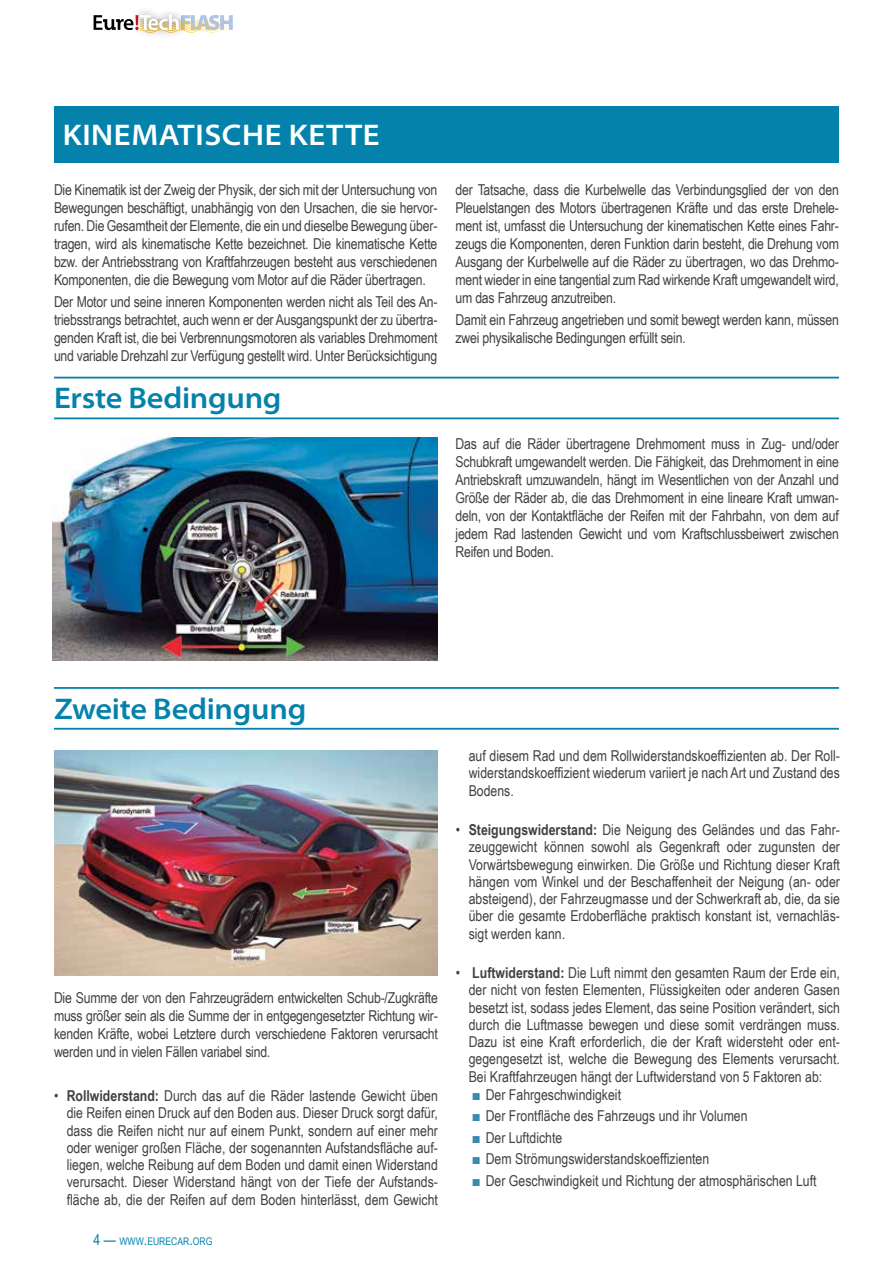
<style>
.page{position:relative;width:893px;height:1263px;background:#fff}
.page>*{position:absolute;margin:0;border:0;box-sizing:border-box;transform-origin:0 0}
.t1{font:600 semi-expanded 30px "Myriad Pro";letter-spacing:-.01em;color:#0482ab}
.t2{font:600 semi-expanded 30px "Myriad Pro";letter-spacing:.02em;color:#fff}
.t3{font:15px/18px "Arial Narrow";color:#414042;text-align:justify}
.t4{font:10.5px "Arial Narrow";color:#0482ab}
.s1{font-weight:700}
.s2{font-size:15px}
.s3{color:#398ab1}
</style>
<div class="page">
<svg style="left:94px;top:14px;width:139px;height:19px"></svg>
<div style="left:54px;top:106px;width:785px;height:56px;background:#0482ab"></div>
<hr style="left:54px;top:377px;width:785px;height:1px;background:#0482ab">
<hr style="left:54px;top:417px;width:785px;height:2px;background:#0482ab">
<hr style="left:54px;top:687px;width:785px;height:2px;background:#0482ab">
<hr style="left:54px;top:728px;width:785px;height:2px;background:#0482ab">
<img style="left:52px;top:438px;width:385px;height:222px">
<img style="left:54px;top:751px;width:384px;height:224px">
<h1 class="t2" style="left:63px;top:119px;width:318px">KINEMATISCHE KETTE</h1>
<p class="t3" style="left:54px;top:180px;width:385px">Die Kinematik ist der Zweig der Physik, der sich mit der Untersuchung von Bewegungen beschäftigt, unabhängig von den Ursachen, die sie hervor&shy;rufen. Die Gesamtheit der Elemente, die ein und dieselbe Bewegung über&shy;tragen, wird als kinematische Kette bezeichnet. Die kinematische Kette bzw. der Antriebsstrang von Kraftfahrzeugen besteht aus verschiedenen Komponenten, die die Bewegung vom Motor auf die Räder übertragen.</p>
<p class="t3" style="left:54px;top:292px;width:385px">Der Motor und seine inneren Komponenten werden nicht als Teil des An&shy;triebsstrangs betrachtet, auch wenn er der Ausgangspunkt der zu übertra&shy;genden Kraft ist, die bei Verbrennungsmotoren als variables Drehmoment und variable Drehzahl zur Verfügung gestellt wird. Unter Berücksichtigung</p>
<h1 class="t1" style="left:54px;top:382px;width:229px">Erste Bedingung</h1>
<p class="t3" style="left:455px;top:180px;width:385px">der Tatsache, dass die Kurbelwelle das Verbindungsglied der von den Pleuelstangen des Motors übertragenen Kräfte und das erste Drehele&shy;ment ist, umfasst die Untersuchung der kinematischen Kette eines Fahr&shy;zeugs die Komponenten, deren Funktion darin besteht, die Drehung vom Ausgang der Kurbelwelle auf die Räder zu übertragen, wo das Drehmo&shy;ment wieder in eine tangential zum Rad wirkende Kraft umgewandelt wird, um das Fahrzeug anzutreiben.</p>
<p class="t3" style="left:455px;top:310px;width:385px">Damit ein Fahrzeug angetrieben und somit bewegt werden kann, müssen zwei physikalische Bedingungen erfüllt sein.</p>
<p class="t3" style="left:455px;top:434px;width:385px">Das auf die Räder übertragene Drehmoment muss in Zug- und/oder Schubkraft umgewandelt werden. Die Fähigkeit, das Drehmoment in eine Antriebskraft umzuwandeln, hängt im Wesentlichen von der Anzahl und Größe der Räder ab, die das Drehmoment in eine lineare Kraft umwan&shy;deln, von der Kontaktfläche der Reifen mit der Fahrbahn, von dem auf jedem Rad lastenden Gewicht und vom Kraftschlussbeiwert zwischen Reifen und Boden.</p>
<h1 class="t1" style="left:54px;top:692px;width:254px">Zweite Bedingung</h1>
<p class="t3" style="left:54px;top:988px;width:385px">Die Summe der von den Fahrzeugrädern entwickelten Schub-/Zugkräfte muss größer sein als die Summe der in entgegengesetzter Richtung wir&shy;kenden Kräfte, wobei Letztere durch verschiedene Faktoren verursacht werden und in vielen Fällen variabel sind.</p>
<p class="t3" style="left:67px;top:1086px;width:373px;line-height:17.2px;text-indent:-13px">• <span class="s1">Rollwiderstand:</span> Durch das auf die Räder lastende Gewicht üben die Reifen einen Druck auf den Boden aus. Dieser Druck sorgt dafür, dass die Reifen nicht nur auf einem Punkt, sondern auf einer mehr oder weniger großen Fläche, der sogenannten Aufstandsfläche auf&shy;liegen, welche Reibung auf dem Boden und damit einen Widerstand verursacht. Dieser Widerstand hängt von der Tiefe der Aufstands&shy;fläche ab, die der Reifen auf dem Boden hinterlässt, dem Gewicht</p>
<p class="t4" style="left:94px;top:1233px;width:120px"><span class="s2">4 —</span> WWW<span class="s2">.</span>EURECAR<span class="s2">.</span>ORG</p>
<p class="t3" style="left:469px;top:746px;width:373px;line-height:17.2px">auf diesem Rad und dem Rollwiderstandskoeffizienten ab. Der Roll&shy;widerstandskoeffizient wiederum variiert je nach Art und Zustand des Bodens.</p>
<p class="t3" style="left:469px;top:820px;width:373px;line-height:17.2px;text-indent:-13px">• <span class="s1">Steigungswiderstand:</span> Die Neigung des Geländes und das Fahr&shy;zeuggewicht können sowohl als Gegenkraft oder zugunsten der Vorwärtsbewegung einwirken. Die Größe und Richtung dieser Kraft hängen vom Winkel und der Beschaffenheit der Neigung (an- oder absteigend), der Fahrzeugmasse und der Schwerkraft ab, die, da sie über die gesamte Erdoberfläche praktisch konstant ist, vernachläs&shy;sigt werden kann.</p>
<p class="t3" style="left:469px;top:963px;width:373px;line-height:17.4px;text-indent:-13px">• <span class="s1">Luftwiderstand:</span> Die Luft nimmt den gesamten Raum der Erde ein, der nicht von festen Elementen, Flüssigkeiten oder anderen Gasen besetzt ist, sodass jedes Element, das seine Position verändert, sich durch die Luftmasse bewegen und diese somit verdrängen muss.<br>Dazu ist eine Kraft erforderlich, die der Kraft widersteht oder ent&shy;gegengesetzt ist, welche die Bewegung des Elements verursacht.<br>Bei Kraftfahrzeugen hängt der Luftwiderstand von 5 Faktoren ab:</p>
<p class="t3" style="left:473px;top:1085px;width:150px"><span class="s3">■</span> Der Fahrgeschwindigkeit</p>
<p class="t3" style="left:473px;top:1106px;width:276px"><span class="s3">■</span> Der Frontfläche des Fahrzeugs und ihr Volumen</p>
<p class="t3" style="left:473px;top:1128px;width:91px"><span class="s3">■</span> Der Luftdichte</p>
<p class="t3" style="left:473px;top:1149px;width:238px"><span class="s3">■</span> Dem Strömungswiderstandskoeffizienten</p>
<p class="t3" style="left:473px;top:1171px;width:345px"><span class="s3">■</span> Der Geschwindigkeit und Richtung der atmosphärischen Luft</p>
</div>
